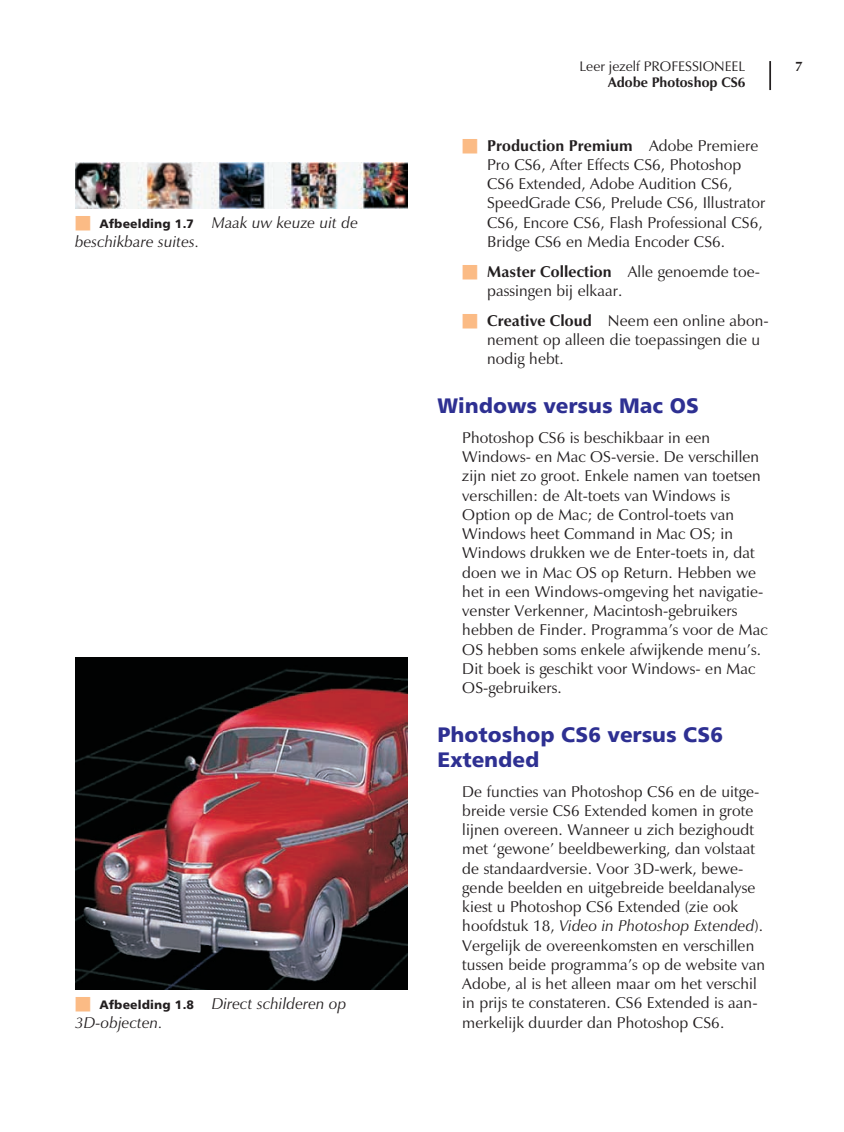
<style>
.page{position:relative;width:844px;height:1132px;background:#fff}
.page>*{position:absolute;margin:0;border:0;box-sizing:border-box;transform-origin:0 0}
.t1{font:21px/24.5px "Humanist 777 BT Black B";color:#2e3092}
.t2{font:15.75px/19.2px "Zapf Humanist 601 BT";letter-spacing:.005em;color:#231f20}
.t3{font:italic 15.75px/18.9px "Zapf Humanist 601 BT";letter-spacing:.01em;color:#231f20}
.t4{font:14px "Zapf Humanist 601 BT";color:#231f20}
.t5{font:700 14px "Zapf Humanist 601 BT";color:#231f20}
.s1{color:#fbbb85}
.s2{font-family:"Humanist 777 BT Black B";font-style:normal;font-size:12.25px}
.s3{font-weight:700}
.s4{font-style:italic}
</style>
<div class="page">
<svg style="left:769px;top:61px;width:1px;height:29px"></svg>
<img style="left:75px;top:162px;width:332px;height:47px">
<img style="left:75px;top:657px;width:332px;height:333px">
<p class="t3" style="left:75px;top:214px;width:284px"><span class="s1">■</span> <span class="s2">Afbeelding 1.7</span> Maak uw keuze uit de beschikbare suites.</p>
<p class="t3" style="left:75px;top:995px;width:273px"><span class="s1">■</span> <span class="s2">Afbeelding 1.8</span> Direct schilderen op<br>3D-objecten.</p>
<p class="t4" style="left:579px;top:60px;width:167px">Leer jezelf PROFESSIONEEL</p>
<p class="t5" style="left:608px;top:77px;width:139px">Adobe Photoshop CS6</p>
<p class="t2" style="left:487px;top:137px;width:279px;text-indent:-25px"><span class="s1">■</span> <span class="s3">Production Premium</span> Adobe Premiere Pro CS6, After Effects CS6, Photoshop CS6 Extended, Adobe Audition CS6, SpeedGrade CS6, Prelude CS6, Illustrator CS6, Encore CS6, Flash Professional CS6, Bridge CS6 en Media Encoder CS6.</p>
<p class="t2" style="left:487px;top:263px;width:274px;text-indent:-25px"><span class="s1">■</span> <span class="s3">Master Collection</span> Alle genoemde toe&shy;passingen bij elkaar.</p>
<p class="t2" style="left:487px;top:312px;width:283px;text-indent:-25px"><span class="s1">■</span> <span class="s3">Creative Cloud</span> Neem een online abon&shy;nement op alleen die toepassingen die u nodig hebt.</p>
<h1 class="t1" style="left:437px;top:395px;width:263px">Windows versus Mac OS</h1>
<p class="t2" style="left:462px;top:429px;width:307px">Photoshop CS6 is beschikbaar in een Windows- en Mac OS-versie. De verschillen zijn niet zo groot. Enkele namen van toetsen verschillen: de Alt-toets van Windows is Option op de Mac; de Control-toets van Windows heet Command in Mac OS; in Windows drukken we de Enter-toets in, dat doen we in Mac OS op Return. Hebben we het in een Windows-omgeving het navigatie&shy;venster Verkenner, Macintosh-gebruikers hebben de Finder. Programma’s voor de Mac OS hebben soms enkele afwijkende menu’s.<br>Dit boek is geschikt voor Windows- en Mac OS-gebruikers.</p>
<h1 class="t1" style="left:437px;top:724px;width:287px">Photoshop CS6 versus CS6<br>Extended</h1>
<p class="t2" style="left:462px;top:783px;width:304px">De functies van Photoshop CS6 en de uitge&shy;breide versie CS6 Extended komen in grote lijnen overeen. Wanneer u zich bezighoudt met ‘gewone’ beeldbewerking, dan volstaat de standaardversie. Voor 3D-werk, bewe&shy;gende beelden en uitgebreide beeldanalyse kiest u Photoshop CS6 Extended (zie ook hoofdstuk 18, <span class="s4">Video in Photoshop Extended</span>).<br>Vergelijk de overeenkomsten en verschillen tussen beide programma’s op de website van Adobe, al is het alleen maar om het verschil in prijs te constateren. CS6 Extended is aan&shy;merkelijk duurder dan Photoshop CS6.</p>
<p class="t5" style="left:794px;top:60px;width:9px">7</p>
</div>
